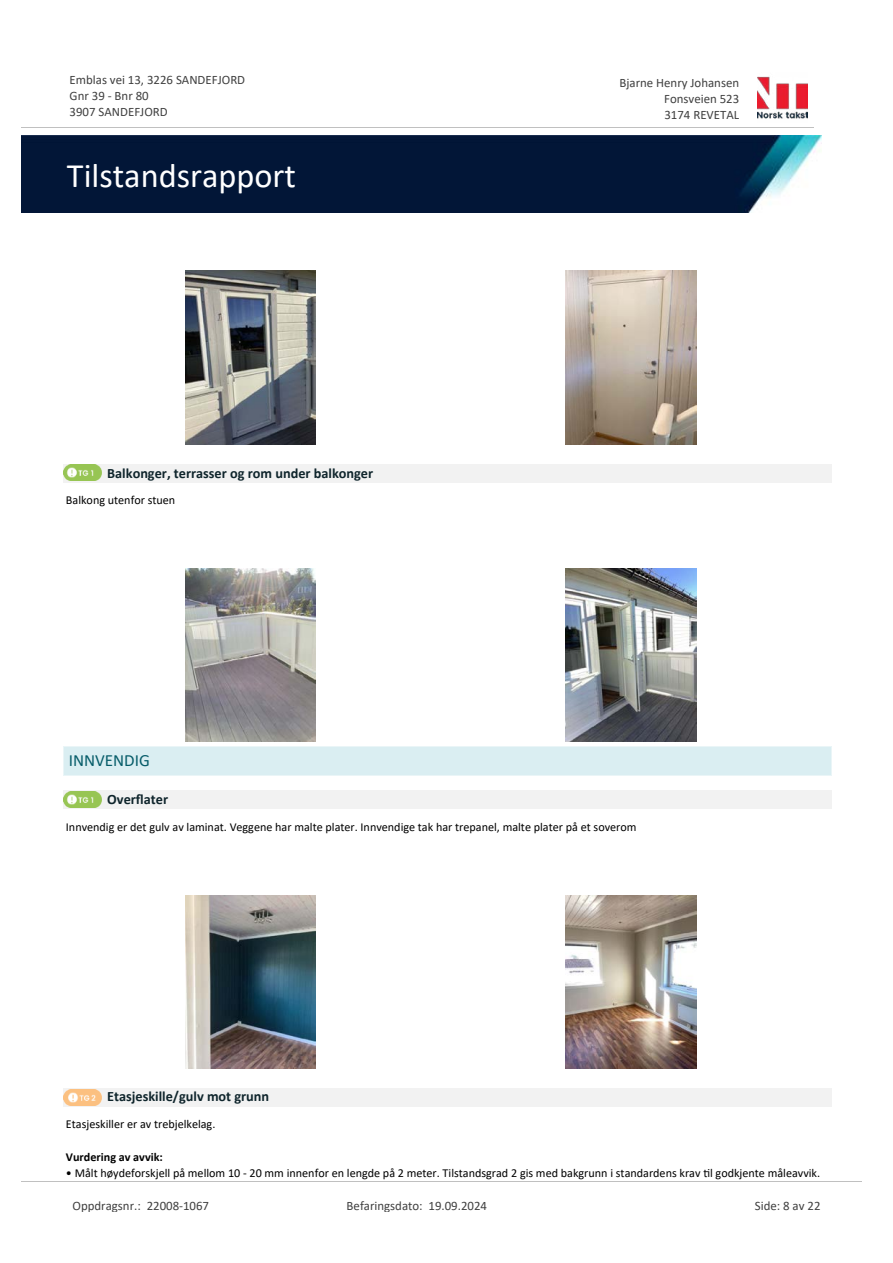
<style>
.page{position:relative;width:893px;height:1263px;background:#fff}
.page>*{position:absolute;margin:0;border:0;box-sizing:border-box;transform-origin:0 0}
.t1{font:34.35px "Calibri";color:#fff}
.t2{font:17.1px "Calibri";color:#065c69}
.t3{font:700 14.25px "Calibri";color:#0f252c}
.t4{font:12.9px/15.8px "Calibri";color:#404040}
.t5{font:12.15px "Calibri";color:#000}
.t6{font:700 12.15px "Calibri";color:#000}
</style>
<div class="page">
<img style="left:185px;top:270px;width:131px;height:174px">
<img style="left:566px;top:270px;width:130px;height:174px">
<div style="left:63px;top:464px;width:768px;height:18px;background:#f2f2f2"></div>
<svg style="left:67px;top:480px;width:31px;height:1px"></svg>
<img style="left:63px;top:464px;width:39px;height:16px">
<img style="left:185px;top:568px;width:131px;height:174px">
<img style="left:566px;top:568px;width:130px;height:174px">
<div style="left:63px;top:746px;width:768px;height:29px;background:#daeef2"></div>
<svg style="left:63px;top:747px;width:1px;height:28px"></svg>
<svg style="left:831px;top:746px;width:1px;height:29px"></svg>
<hr style="left:63px;top:746px;width:768px;height:1px;background:#eaf5f7">
<hr style="left:63px;top:775px;width:768px;height:1px;background:#eaf5f7">
<div style="left:63px;top:791px;width:768px;height:18px;background:#f2f2f2"></div>
<svg style="left:67px;top:807px;width:31px;height:1px"></svg>
<img style="left:63px;top:791px;width:39px;height:16px">
<img style="left:185px;top:895px;width:131px;height:174px">
<img style="left:566px;top:895px;width:130px;height:174px">
<div style="left:63px;top:1088px;width:768px;height:18px;background:#f2f2f2"></div>
<svg style="left:68px;top:1105px;width:30px;height:1px"></svg>
<img style="left:63px;top:1089px;width:39px;height:16px">
<img style="left:757px;top:76px;width:51px;height:43px">
<hr style="left:21px;top:127px;width:793px;height:1px;background:#c0c0c0">
<img style="left:21px;top:135px;width:801px;height:78px">
<hr style="left:21px;top:1181px;width:840px;height:1px;background:#c0c0c0">
<p class="t4" style="left:70px;top:72px;width:177px">Emblas vei 13, 3226 SANDEFJORD<br>Gnr 39 - Bnr 80<br>3907 SANDEFJORD</p>
<p class="t4" style="left:619px;top:75px;width:121px">Bjarne Henry Johansen</p>
<p class="t4" style="left:664px;top:90px;width:77px">Fonsveien 523</p>
<p class="t4" style="left:664px;top:106px;width:76px">3174 REVETAL</p>
<h1 class="t1" style="left:67px;top:151px;width:230px">Tilstandsrapport</h1>
<p class="t3" style="left:107px;top:463px;width:267px">Balkonger, terrasser og rom under balkonger</p>
<p class="t5" style="left:66px;top:491px;width:111px">Balkong utenfor stuen</p>
<h2 class="t2" style="left:69px;top:749px;width:83px">INNVENDIG</h2>
<p class="t3" style="left:107px;top:789px;width:62px">Over昀氀ater</p>
<p class="t5" style="left:66px;top:818px;width:572px">Innvendig er det gulv av laminat. Veggene har malte plater. Innvendige tak har trepanel, malte plater på et soverom</p>
<p class="t3" style="left:107px;top:1086px;width:163px">Etasjeskille/gulv mot grunn</p>
<p class="t5" style="left:66px;top:1115px;width:151px">Etasjeskiller er av trebjelkelag.</p>
<p class="t6" style="left:66px;top:1148px;width:98px">Vurdering av avvik:</p>
<p class="t5" style="left:66px;top:1164px;width:756px">• Målt høydeforskjell på mellom 10 - 20 mm innenfor en lengde på 2 meter. Tilstandsgrad 2 gis med bakgrunn i standardens krav 琀椀l godkjente måleavvik.</p>
<p class="t4" style="left:72px;top:1197px;width:138px">Oppdragsnr.: 22008-1067</p>
<p class="t4" style="left:347px;top:1197px;width:142px">Befaringsdato: 19.09.2024</p>
<p class="t4" style="left:755px;top:1197px;width:67px">Side: 8 av 22</p>
</div>
